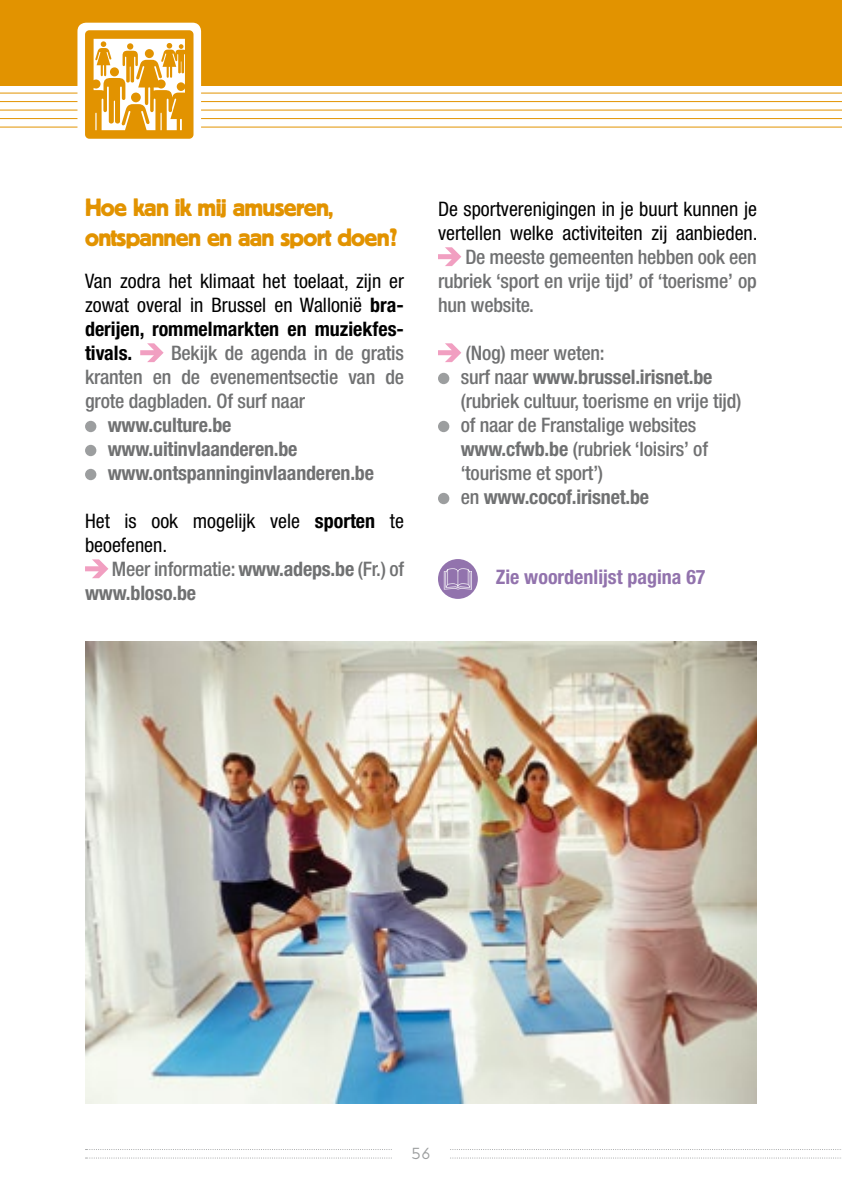
<style>
.page{position:relative;width:842px;height:1191px;background:#fff}
.page>*{position:absolute;margin:0;border:0;box-sizing:border-box;transform-origin:0 0}
.t1{font:25px/30px "Block BE";letter-spacing:-.03em;color:#e29300}
.t2{font:500 condensed 20px/24px "Helvetica Neue";letter-spacing:-.01em;color:#707172;text-align:justify}
.t3{font:condensed 20px/24px "Helvetica Neue";color:#000}
.t4{font:700 condensed 20px/24px "Helvetica Neue";letter-spacing:-.01em;color:#707172}
.t5{font:700 condensed 20px "Helvetica Neue";color:#9273ad}
.t6{font:100 16px "Base Mono Wide";color:#9c9e9f}
.s1{font-weight:700}
.s2{font-weight:500}
</style>
<div class="page">
<svg style="left:86px;top:1149px;width:755px;height:1px"></svg>
<svg style="left:86px;top:1157px;width:755px;height:1px"></svg>
<div style="left:393px;top:1146px;width:56px;height:25px;background:#fff"></div>
<hr style="left:0;top:93px;width:842px;height:1px;background:#e29300">
<hr style="left:0;top:101px;width:842px;height:1px;background:#e29300">
<hr style="left:0;top:110px;width:842px;height:1px;background:#e29300">
<hr style="left:0;top:118px;width:842px;height:1px;background:#e29300">
<hr style="left:0;top:127px;width:842px;height:1px;background:#e29300">
<div style="left:0;top:0;width:842px;height:85px;background:#e29300"></div>
<div style="left:77px;top:23px;width:124px;height:123px;background:#fff;border-radius:9px"></div>
<svg style="left:85px;top:30px;width:108px;height:109px"></svg>
<svg style="left:438px;top:247px;width:23px;height:19px"></svg>
<svg style="left:438px;top:343px;width:23px;height:19px"></svg>
<div style="left:438px;top:373px;width:11px;height:11px;background:#9c9e9f;border-radius:50%"></div>
<div style="left:438px;top:421px;width:11px;height:11px;background:#9c9e9f;border-radius:50%"></div>
<div style="left:438px;top:493px;width:11px;height:11px;background:#9c9e9f;border-radius:50%"></div>
<svg style="left:140px;top:343px;width:24px;height:19px"></svg>
<div style="left:85px;top:421px;width:11px;height:11px;background:#9c9e9f;border-radius:50%"></div>
<div style="left:85px;top:445px;width:11px;height:11px;background:#9c9e9f;border-radius:50%"></div>
<div style="left:85px;top:469px;width:11px;height:11px;background:#9c9e9f;border-radius:50%"></div>
<svg style="left:85px;top:559px;width:23px;height:19px"></svg>
<img style="left:85px;top:641px;width:672px;height:462px">
<div style="left:438px;top:559px;width:40px;height:40px;background:#9273ad;border-radius:50%"></div>
<svg style="left:444px;top:568px;width:28px;height:21px"></svg>
<p class="t1" style="left:85px;top:191px;width:314px">Hoe kan ik mij amuseren, ontspannen en aan sport doen?</p>
<p class="t3" style="left:85px;top:269px;width:320px;text-align:justify">Van zodra het klimaat het toelaat, zijn er zowat overal in Brussel en Wallonië <span class="s1">bra&shy;derijen, rommelmarkten en muziekfes&shy;tivals.</span></p>
<p class="t3" style="left:438px;top:197px;width:321px">De sportverenigingen in je buurt kunnen je vertellen welke activiteiten zij aanbieden.</p>
<p class="t2" style="left:438px;top:245px;width:320px;text-indent:27px">De meeste gemeenten hebben ook een rubriek ‘sport en vrije tijd’ of ‘toerisme’ op hun website.</p>
<p class="t2" style="left:461px;top:341px;width:282px;text-align:left">(Nog) meer weten:<br>surf naar <span class="s1">www.brussel.irisnet.be </span>(rubriek cultuur, toerisme en vrije tijd) of naar de Franstalige websites <span class="s1">www.cfwb.be</span> (rubriek ‘loisirs’ of ‘tourisme et sport’)<br>en <span class="s1">www.cocof.irisnet.be</span></p>
<p class="t2" style="left:85px;top:341px;width:320px;text-indent:86px">Bekijk de agenda in de gratis kranten en de evenementsectie van de grote dagbladen. Of surf naar</p>
<p class="t4" style="left:108px;top:413px;width:268px">www.culture.be www.uitinvlaanderen.be www.ontspanninginvlaanderen.be</p>
<p class="t3" style="left:85px;top:509px;width:320px">Het is ook mogelijk vele <span class="s1">sporten</span> te beoefenen.</p>
<p class="t4" style="left:85px;top:557px;width:320px;text-indent:27px"><span class="s2">Meer informatie:</span> www.adeps.be <span class="s2">(Fr.) of </span>www.bloso.be</p>
<p class="t5" style="left:496px;top:565px;width:211px">Zie woordenlijst pagina 67</p>
<p class="t6" style="left:411px;top:1142px;width:21px">56</p>
</div>
